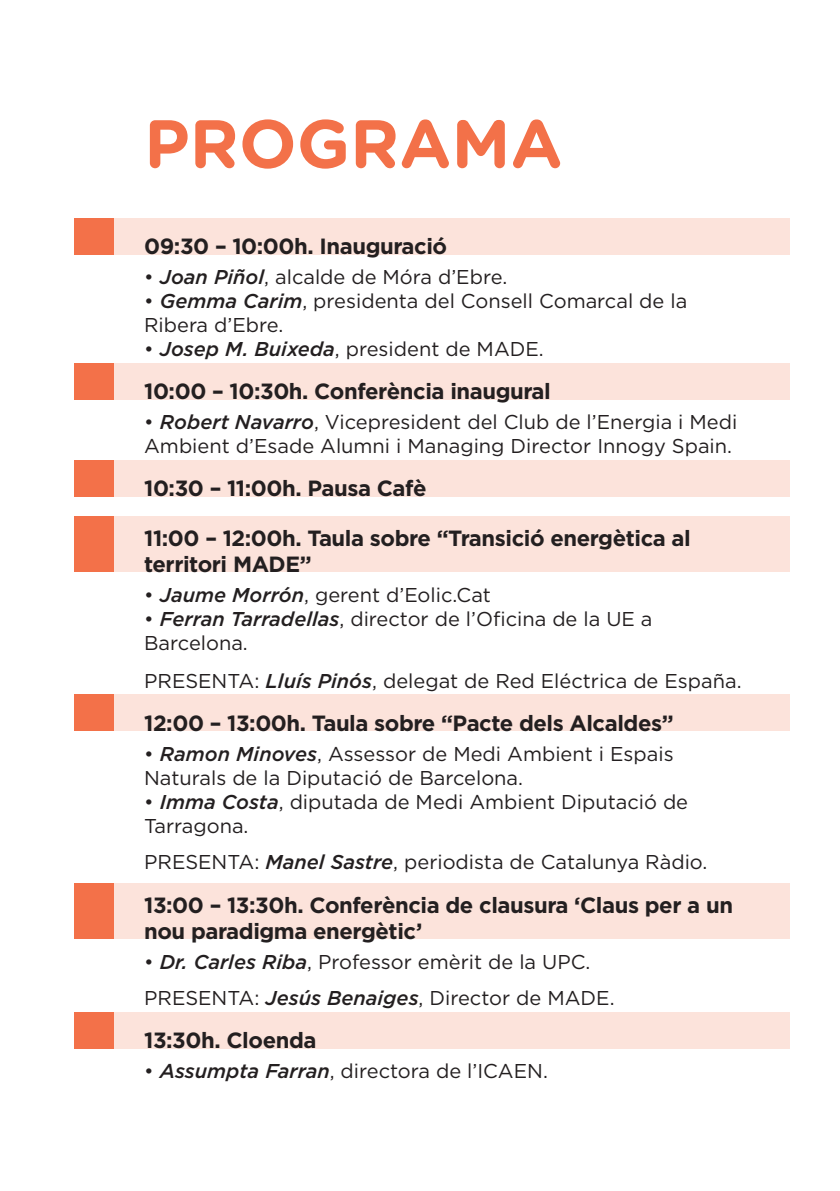
<style>
.page{position:relative;width:840px;height:1191px;background:#fff}
.page>*{position:absolute;margin:0;border:0;box-sizing:border-box;transform-origin:0 0}
.t1{font:700 68px "Gotham Rounded";color:#f37149}
.titol2{font:700 22px/26.4px "Gotham HTF";letter-spacing:-.02em;color:#231f20}
.basic{font:20px/24px "Gotham HTF";color:#231f20}
.s1{font-weight:500;font-style:italic}
</style>
<div class="page">
<div style="left:114px;top:218px;width:675px;height:37px;background:#fce3db"></div>
<div style="left:114px;top:363px;width:675px;height:37px;background:#fce3db"></div>
<div style="left:114px;top:460px;width:675px;height:36px;background:#fce3db"></div>
<div style="left:114px;top:695px;width:675px;height:36px;background:#fce3db"></div>
<div style="left:114px;top:516px;width:675px;height:55px;background:#fce3db"></div>
<div style="left:114px;top:883px;width:675px;height:56px;background:#fce3db"></div>
<div style="left:114px;top:1011px;width:675px;height:37px;background:#fce3db"></div>
<div style="left:75px;top:218px;width:39px;height:37px;background:#f37149"></div>
<div style="left:75px;top:363px;width:39px;height:37px;background:#f37149"></div>
<div style="left:75px;top:460px;width:39px;height:36px;background:#f37149"></div>
<div style="left:75px;top:695px;width:39px;height:36px;background:#f37149"></div>
<div style="left:75px;top:516px;width:39px;height:55px;background:#f37149"></div>
<div style="left:75px;top:883px;width:39px;height:56px;background:#f37149"></div>
<div style="left:75px;top:1011px;width:39px;height:37px;background:#f37149"></div>
<p class="t1" style="left:144px;top:94px;width:420px">PROGRAMA</p>
<p class="titol2" style="left:144px;top:233px;width:304px">09:30 – 10:00h. Inauguració</p>
<p class="basic" style="left:144px;top:264px;width:364px">• <span class="s1">Joan Piñol</span>, alcalde de Móra d’Ebre.</p>
<p class="basic" style="left:144px;top:288px;width:544px">• <span class="s1">Gemma Carim</span>, presidenta del Consell Comarcal de la<br>Ribera d’Ebre.</p>
<p class="basic" style="left:144px;top:336px;width:401px">• <span class="s1">Josep M. Buixeda</span>, president de MADE.</p>
<p class="titol2" style="left:144px;top:378px;width:408px">10:00 – 10:30h. Conferència inaugural</p>
<p class="basic" style="left:144px;top:409px;width:594px">• <span class="s1">Robert Navarro</span>, Vicepresident del Club de l’Energia i Medi<br>Ambient d’Esade Alumni i Managing Director Innogy Spain.</p>
<p class="titol2" style="left:144px;top:475px;width:284px">10:30 – 11:00h. Pausa Cafè</p>
<p class="titol2" style="left:144px;top:524px;width:548px">11:00 – 12:00h. Taula sobre “Transició energètica al territori MADE”</p>
<p class="basic" style="left:144px;top:582px;width:348px">• <span class="s1">Jaume Morrón</span>, gerent d’Eolic.Cat</p>
<p class="basic" style="left:144px;top:606px;width:509px">• <span class="s1">Ferran Tarradellas</span>, director de l’Oficina de la UE a<br>Barcelona.</p>
<p class="basic" style="left:144px;top:668px;width:598px">PRESENTA: <span class="s1">Lluís Pinós</span>, delegat de Red Eléctrica de España.</p>
<p class="titol2" style="left:144px;top:710px;width:530px">12:00 – 13:00h. Taula sobre “Pacte dels Alcaldes”</p>
<p class="basic" style="left:144px;top:742px;width:530px">• <span class="s1">Ramon Minoves</span>, Assessor de Medi Ambient i Espais<br>Naturals de la Diputació de Barcelona.</p>
<p class="basic" style="left:144px;top:790px;width:545px">• <span class="s1">Imma Costa</span>, diputada de Medi Ambient Diputació de<br>Tarragona.</p>
<p class="basic" style="left:144px;top:850px;width:564px">PRESENTA: <span class="s1">Manel Sastre</span>, periodista de Catalunya Ràdio.</p>
<p class="titol2" style="left:144px;top:891px;width:590px">13:00 – 13:30h. Conferència de clausura ‘Claus per a un nou paradigma energètic’</p>
<p class="basic" style="left:144px;top:949px;width:447px">• <span class="s1">Dr. Carles Riba</span>, Professor emèrit de la UPC.</p>
<p class="basic" style="left:144px;top:985px;width:471px">PRESENTA: <span class="s1">Jesús Benaiges</span>, Director de MADE.</p>
<p class="titol2" style="left:144px;top:1026px;width:174px">13:30h. Cloenda</p>
<p class="basic" style="left:144px;top:1058px;width:405px">• <span class="s1">Assumpta Farran</span>, directora de l’ICAEN.</p>
</div>
